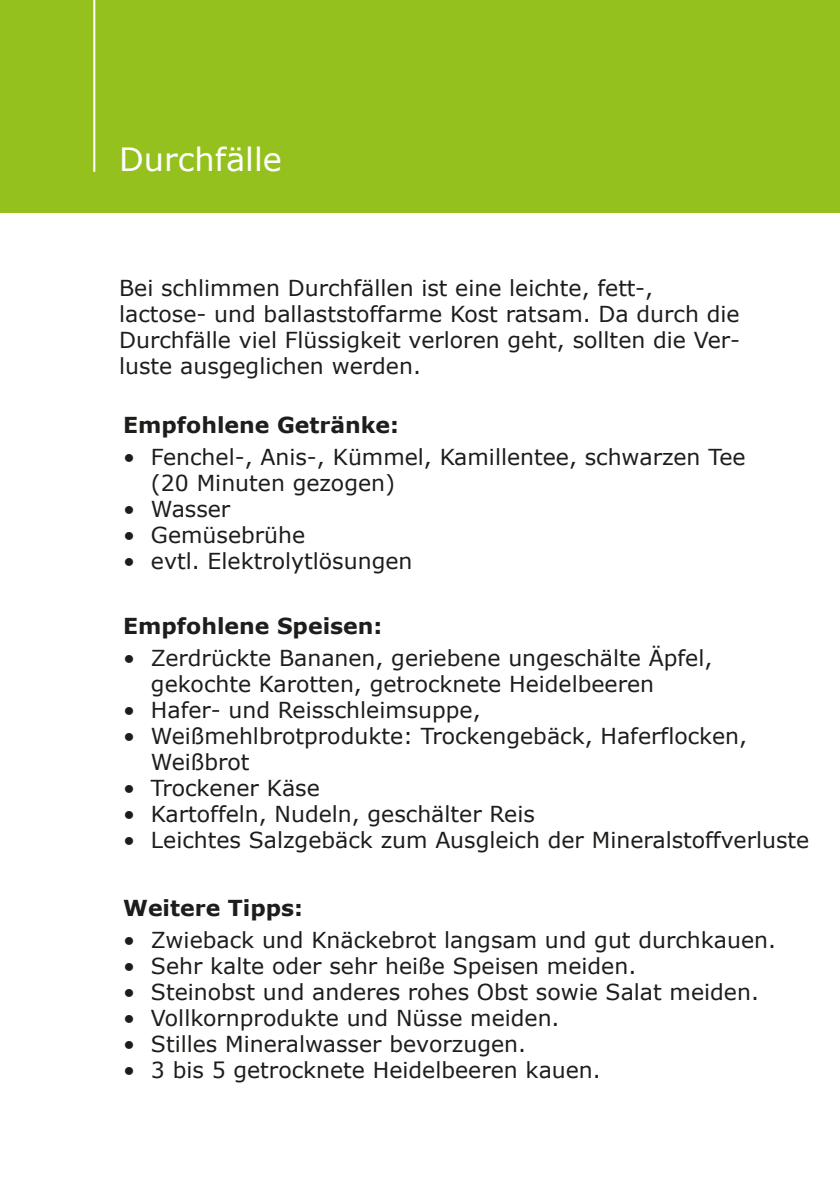
<style>
.page{position:relative;width:840px;height:1191px;background:#fff}
.page>*{position:absolute;margin:0;border:0;box-sizing:border-box;transform-origin:0 0}
.t1{font:32px "Verdana";color:#fff}
.t2{font:22px/26px "Verdana";color:#1d1d1b}
.t3{font:700 22px "Verdana";color:#1d1d1b}
</style>
<div class="page">
<div style="left:0;top:0;width:839px;height:212px;background:#95c11f"></div>
<hr style="left:93px;top:0;width:2px;height:172px;background:#fff">
<h1 class="t1" style="left:119px;top:137px;width:164px">Durchfälle</h1>
<p class="t2" style="left:119px;top:274px;width:622px">Bei schlimmen Durchfällen ist eine leichte, fett-, lactose- und ballaststoffarme Kost ratsam. Da durch die Durchfälle viel Flüssigkeit verloren geht, sollten die Ver&shy;luste ausgeglichen werden.</p>
<p class="t3" style="left:123px;top:409px;width:277px">Empfohlene Getränke:</p>
<p class="t2" style="left:151px;top:443px;width:596px;text-indent:-28px">• Fenchel-, Anis-, Kümmel, Kamillentee, schwarzen Tee (20 Minuten gezogen)</p>
<p class="t2" style="left:123px;top:495px;width:109px">• Wasser</p>
<p class="t2" style="left:123px;top:521px;width:183px">• Gemüsebrühe</p>
<p class="t2" style="left:123px;top:547px;width:290px">• evtl. Elektrolytlösungen</p>
<p class="t3" style="left:123px;top:610px;width:260px">Empfohlene Speisen:</p>
<p class="t2" style="left:151px;top:644px;width:562px;text-indent:-28px">• Zerdrückte Bananen, geriebene ungeschälte Äpfel, gekochte Karotten, getrocknete Heidelbeeren</p>
<p class="t2" style="left:123px;top:696px;width:359px">• Hafer- und Reisschleimsuppe,</p>
<p class="t2" style="left:151px;top:722px;width:597px;text-indent:-28px">• Weißmehlbrotprodukte: Trockengebäck, Haferflocken,<br>Weißbrot</p>
<p class="t2" style="left:123px;top:774px;width:198px">• Trockener Käse</p>
<p class="t2" style="left:123px;top:800px;width:413px">• Kartoffeln, Nudeln, geschälter Reis</p>
<p class="t2" style="left:123px;top:826px;width:687px">• Leichtes Salzgebäck zum Ausgleich der Mineralstoffverluste</p>
<p class="t3" style="left:123px;top:892px;width:181px">Weitere Tipps:</p>
<p class="t2" style="left:123px;top:927px;width:654px">• Zwieback und Knäckebrot langsam und gut durchkauen.</p>
<p class="t2" style="left:123px;top:953px;width:514px">• Sehr kalte oder sehr heiße Speisen meiden.</p>
<p class="t2" style="left:123px;top:979px;width:637px">• Steinobst und anderes rohes Obst sowie Salat meiden.</p>
<p class="t2" style="left:123px;top:1005px;width:437px">• Vollkornprodukte und Nüsse meiden.</p>
<p class="t2" style="left:123px;top:1031px;width:404px">• Stilles Mineralwasser bevorzugen.</p>
<p class="t2" style="left:123px;top:1057px;width:479px">• 3 bis 5 getrocknete Heidelbeeren kauen.</p>
</div>
